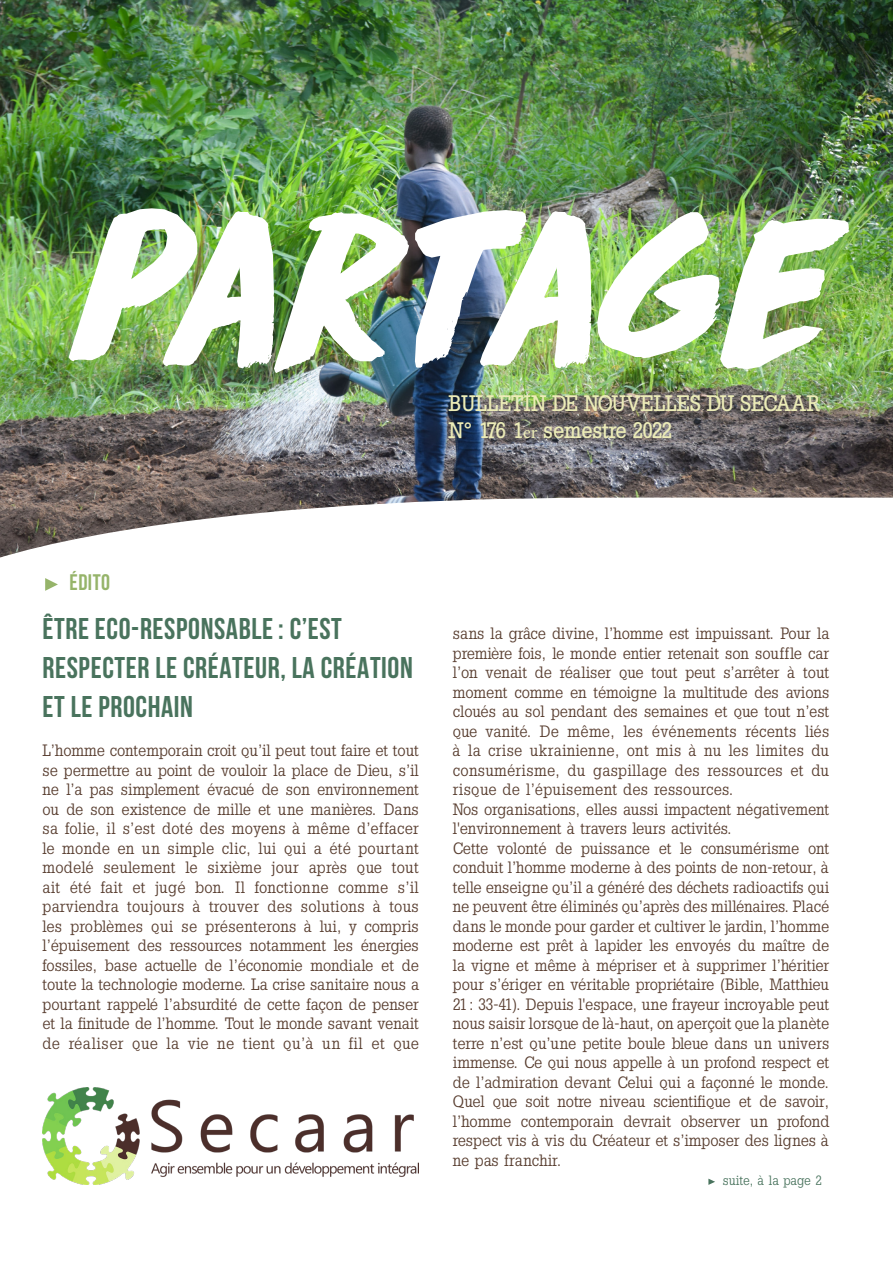
<style>
.page{position:relative;width:893px;height:1263px;background:#fff}
.page>*{position:absolute;margin:0;border:0;box-sizing:border-box;transform-origin:0 0}
.texte{font:194.1px "DK Drop Dead Gorgeous";letter-spacing:-.03em;color:#fff}
.sous-titre_1{font:700 30px/39px "Bebas Neue";letter-spacing:.02em;color:#49735d}
.t1{font:500 22.5px "Slab Tall X";color:#ececb7}
.t2{font:500 22.5px "Slab Tall X";letter-spacing:-.02em;color:#ececb7}
.Sous-titre_2{font:22.5px "Bebas Neue";letter-spacing:.02em;color:#96b46a}
.texte-2{font:16.5px/19.5px "Slab Tall X";color:#573c2e;text-align:justify}
.Légendes{font:13.5px "Slab Tall X";color:#49735d}
.s1{font-family:"Minion Pro";font-weight:400;font-size:18px}
</style>
<div class="page">
<img style="left:0;top:0;width:893px;height:498px">
<svg style="left:0;top:498px;width:553px;height:60px"></svg>
<img style="left:43px;top:1088px;width:376px;height:97px">
<svg style="left:708px;top:1178px;width:7px;height:7px"></svg>
<svg style="left:45px;top:578px;width:13px;height:13px"></svg>
<p class="texte" style="left:63px;top:161px;width:788px">PARTAGE</p>
<p class="t1" style="left:449px;top:390px;width:372px">BULLETIN DE NOUVELLES DU SECAAR</p>
<p class="t2" style="left:449px;top:417px;width:226px">N° 176 1<span class="s1">er</span> semestre 2022</p>
<p class="Sous-titre_2" style="left:70px;top:570px;width:42px">édito</p>
<p class="sous-titre_1" style="left:43px;top:609px;width:372px">ÊTRE ECO-RESPONSABLE: C’EST<br>RESPECTER LE CRÉATEUR, LA CRÉATION<br>ET LE PROCHAIN</p>
<p class="texte-2" style="left:43px;top:740px;width:378px">L’homme contemporain croit qu’il peut tout faire et tout se permettre au point de vouloir la place de Dieu, s’il ne l’a pas simplement évacué de son environnement ou de son existence de mille et une manières. Dans sa folie, il s’est doté des moyens à même d’effacer le monde en un simple clic, lui qui a été pourtant modelé seulement le sixième jour après que tout ait été fait et jugé bon. Il fonctionne comme s’il parviendra toujours à trouver des solutions à tous les problèmes qui se présenterons à lui, y compris l’épuisement des ressources notamment les énergies fossiles, base actuelle de l’économie mondiale et de toute la technologie moderne. La crise sanitaire nous a pourtant rappelé l’absurdité de cette façon de penser et la finitude de l’homme. Tout le monde savant venait de réaliser que la vie ne tient qu’à un fil et que</p>
<p class="texte-2" style="left:453px;top:623px;width:378px">sans la grâce divine, l’homme est impuissant. Pour la première fois, le monde entier retenait son souffle car l’on venait de réaliser que tout peut s’arrêter à tout moment comme en témoigne la multitude des avions cloués au sol pendant des semaines et que tout n’est que vanité. De même, les événements récents liés à la crise ukrainienne, ont mis à nu les limites du consumérisme, du gaspillage des ressources et du risque de l’épuisement des ressources.</p>
<p class="texte-2" style="left:453px;top:799px;width:378px">Nos organisations, elles aussi impactent négativement l'environnement à travers leurs activités.</p>
<p class="texte-2" style="left:453px;top:838px;width:378px">Cette volonté de puissance et le consumérisme ont conduit l’homme moderne à des points de non-retour, à telle enseigne qu’il a généré des déchets radioactifs qui ne peuvent être éliminés qu’après des millénaires. Placé dans le monde pour garder et cultiver le jardin, l’homme moderne est prêt à lapider les envoyés du maître de la vigne et même à mépriser et à supprimer l’héritier pour s’ériger en véritable propriétaire (Bible, Matthieu 21: 33-41). Depuis l'espace, une frayeur incroyable peut nous saisir lorsque de là-haut, on aperçoit que la planète terre n’est qu’une petite boule bleue dans un univers immense. Ce qui nous appelle à un profond respect et de l’admiration devant Celui qui a façonné le monde.<br>Quel que soit notre niveau scientifique et de savoir, l’homme contemporain devrait observer un profond respect vis à vis du Créateur et s’imposer des lignes à ne pas franchir.</p>
<p class="Légendes" style="left:723px;top:1172px;width:101px">suite, à la page 2</p>
</div>
